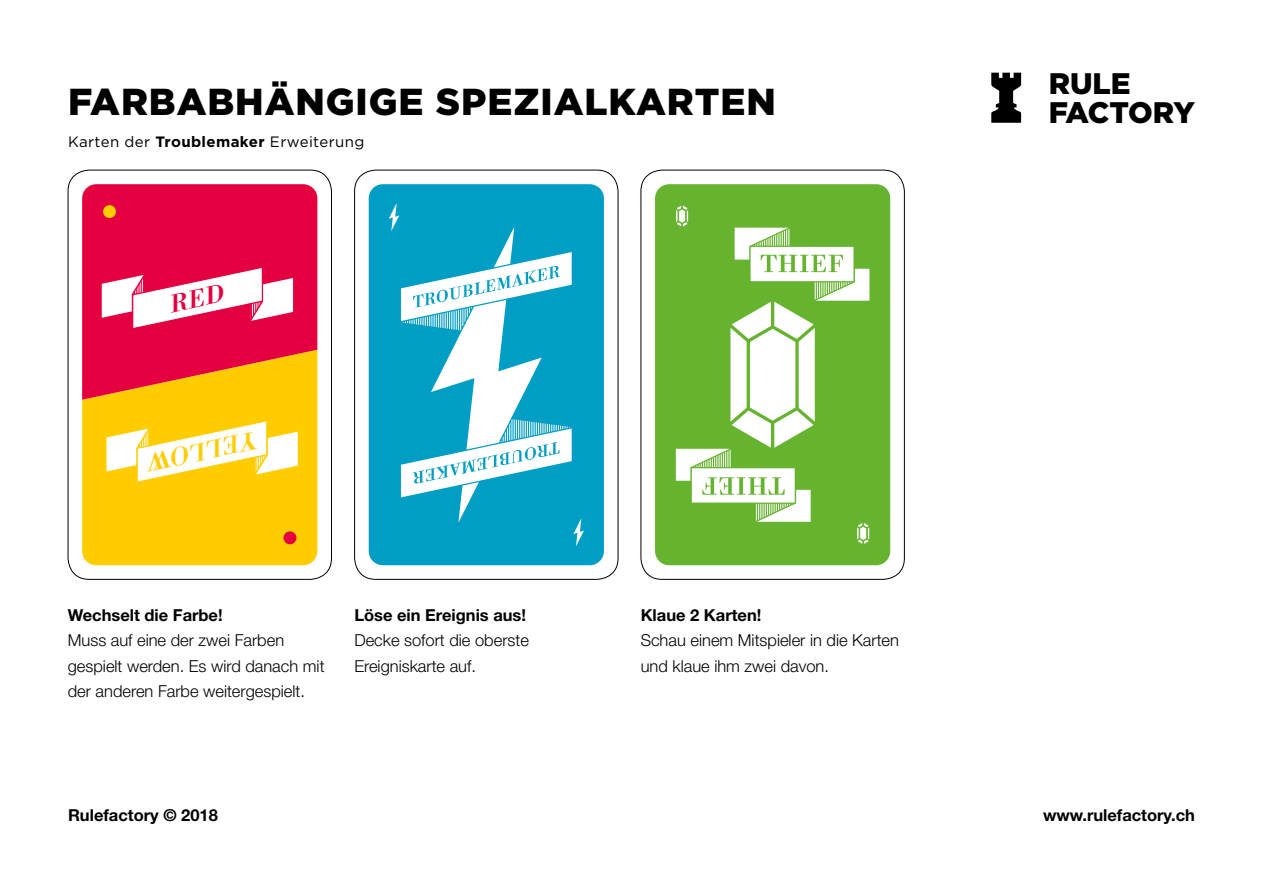
<style>
.page{position:relative;width:1263px;height:893px;background:#fff}
.page>*{position:absolute;margin:0;border:0;box-sizing:border-box;transform-origin:0 0}
.t1{font:italic 39.9px "Bodoni BE Regular SC";color:#fc0;scale:.96 1}
.t2{font:900 37.5px "Gotham";letter-spacing:.025em;color:#000}
.t3{font:900 29.7px "Gotham";letter-spacing:-.03em;color:#000}
.t4{font:900 29.7px "Gotham";color:#000}
.t5{font:300 16.5px/25.5px "Helvetica Neue";color:#000}
.t6{font:700 16.5px "Helvetica Neue LT Std";color:#000}
.t7{font:15px "Gotham";letter-spacing:.025em;color:#000}
.s1{font-weight:700}
</style>
<div class="page">
<svg style="left:991px;top:73px;width:30px;height:50px"></svg>
<div style="left:82px;top:400px;width:235px;height:165px;background:#fc0"></div>
<svg style="left:82px;top:184px;width:235px;height:216px;background:#e82136"></svg>
<svg style="left:106px;top:416px;width:192px;height:71px"></svg>
<div style="left:103px;top:205px;width:13px;height:13px;background:#fc0;border-radius:50%"></div>
<div style="left:283px;top:531px;width:13px;height:13px;background:#e40040;border-radius:50%"></div>
<div style="left:68px;top:170px;width:264px;height:410px;border:1px solid #000;border-radius:21px"></div>
<div style="left:369px;top:184px;width:235px;height:381px;background:#009dc5"></div>
<svg style="left:389px;top:203px;width:195px;height:343px"></svg>
<div style="left:354px;top:170px;width:264px;height:410px;border:1px solid #000;border-radius:21px"></div>
<svg style="left:655px;top:184px;width:235px;height:381px;background:#67b330"></svg>
<svg style="left:675px;top:204px;width:195px;height:341px"></svg>
<div style="left:641px;top:170px;width:263px;height:410px;border:1px solid #000;border-radius:21px"></div>
<svg style="left:102px;top:262px;width:191px;height:71px"></svg>
<h2 class="t2" style="left:68px;top:76px;width:709px">FARBABHÄNGIGE SPEZIALKARTEN</h2>
<p class="t7" style="left:68px;top:132px;width:298px">Karten der <span class="s1">Troublemaker</span> Erweiterung</p>
<h1 class="t1" style="left:264px;top:466px;width:118px;rotate:168deg">yellow</h1>
<p class="t6" style="left:68px;top:605px;width:156px">Wechselt die Farbe!</p>
<p class="t5" style="left:68px;top:627px;width:258px">Muss auf eine der zwei Farben gespielt werden. Es wird danach mit der anderen Farbe weitergespielt.</p>
<p class="t6" style="left:354px;top:605px;width:173px">Löse ein Ereignis aus!</p>
<p class="t5" style="left:354px;top:627px;width:176px">Decke sofort die oberste<br>Ereigniskarte auf.</p>
<p class="t6" style="left:641px;top:605px;width:122px">Klaue 2 Karten!</p>
<p class="t5" style="left:641px;top:627px;width:260px">Schau einem Mitspieler in die Karten und klaue ihm zwei davon.</p>
<h3 class="t4" style="left:1049px;top:63px;width:83px">RULE</h3>
<h3 class="t3" style="left:1049px;top:92px;width:148px">FACTORY</h3>
<p class="t6" style="left:68px;top:804px;width:151px">Rulefactory © 2018</p>
<p class="t6" style="left:1043px;top:804px;width:153px">www.rulefactory.ch</p>
</div>
